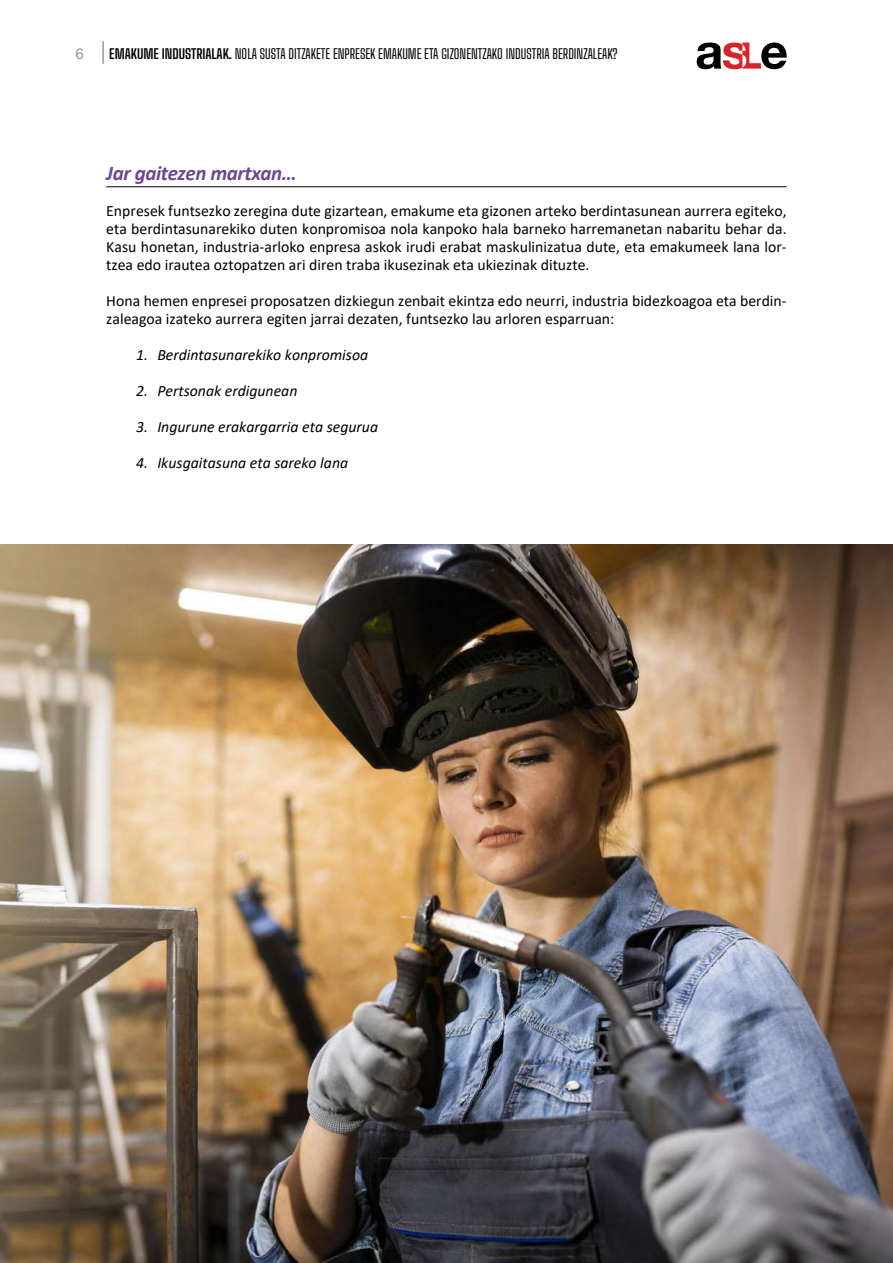
<style>
.page{position:relative;width:893px;height:1263px;background:#fff}
.page>*{position:absolute;margin:0;border:0;box-sizing:border-box;transform-origin:0 0}
.t1{font:italic 700 21px "Calibri";letter-spacing:-.02em;color:#6d4790}
.t2{font:15.75px/18px "Calibri";color:#000;text-align:justify}
.t3{font:italic 15.75px "Calibri";color:#000}
.t4{font:13.5px "Big Shoulders Text";color:#000}
.s1{font-family:"Helvetica Neue LT Std";font-size:15px;color:#939598}
.s2{font-family:"Helvetica Neue LT Std";font-size:22.5px;color:#939598}
.s3{font-weight:700}
</style>
<div class="page">
<svg style="left:697px;top:43px;width:90px;height:26px"></svg>
<hr style="left:106px;top:186px;width:681px;height:1px;background:#000">
<img style="left:0;top:544px;width:893px;height:719px">
<p class="t4" style="left:75px;top:43px;width:543px"><span class="s1">6</span> <span class="s2">|</span> <span class="s3">EMAKUME INDUSTRIALAK.</span> NOLA SUSTA DITZAKETE ENPRESEK EMAKUME ETA GIZONENTZAKO INDUSTRIA BERDINZALEAK?</p>
<h1 class="t1" style="left:106px;top:158px;width:192px">Jar gaitezen martxan…</h1>
<p class="t2" style="left:106px;top:201px;width:682px">Enpresek funtsezko zeregina dute gizartean, emakume eta gizonen arteko berdintasunean aurrera egiteko, eta berdintasunarekiko duten konpromisoa nola kanpoko hala barneko harremanetan nabaritu behar da.<br>Kasu honetan, industria-arloko enpresa askok irudi erabat maskulinizatua dute, eta emakumeek lana lor&shy;tzea edo irautea oztopatzen ari diren traba ikusezinak eta ukiezinak dituzte.</p>
<p class="t2" style="left:106px;top:291px;width:682px">Hona hemen enpresei proposatzen dizkiegun zenbait ekintza edo neurri, industria bidezkoagoa eta berdin&shy;zaleagoa izateko aurrera egiten jarrai dezaten, funtsezko lau arloren esparruan:</p>
<p class="t3" style="left:136px;top:344px;width:234px">1. Berdintasunarekiko konpromisoa</p>
<p class="t3" style="left:136px;top:380px;width:163px">2. Pertsonak erdigunean</p>
<p class="t3" style="left:136px;top:416px;width:244px">3. Ingurune erakargarria eta segurua</p>
<p class="t3" style="left:136px;top:452px;width:214px">4. Ikusgaitasuna eta sareko lana</p>
</div>
